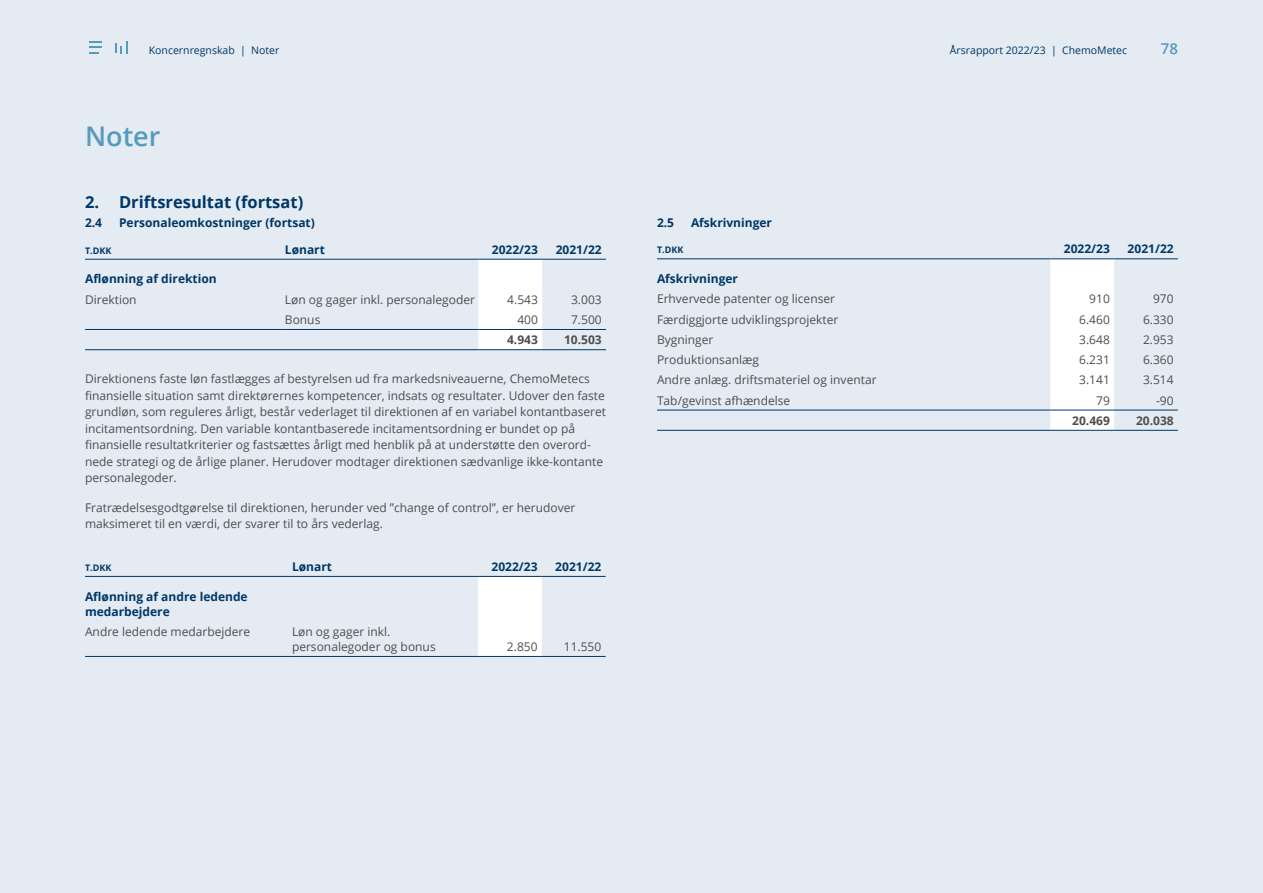
<style>
.page{position:relative;width:1263px;height:893px;background:#e4ebf2}
.page>*{position:absolute;margin:0;border:0;box-sizing:border-box;transform-origin:0 0}
.t1{font:600 27px "Open Sans";color:#569bbe}
.t2{font:700 16.5px "Open Sans";color:#003768}
.t3{font:600 15px "Open Sans";color:#569bbe}
.t4{font:12px/16.5px "Open Sans";color:#4d4d4f}
.t5{font:700 12px/15px "Open Sans";color:#003768}
.t6{font:700 12px "Open Sans";color:#4d4d4f}
.t7{font:10.5px "Open Sans";color:#003768}
.t8{font:700 9px "Open Sans";color:#003768}
</style>
<div class="page">
<div style="left:478px;top:260px;width:64px;height:89px;background:#fff"></div>
<hr style="left:85px;top:259px;width:200px;height:1px;background:#003768">
<hr style="left:285px;top:259px;width:193px;height:1px;background:#003768">
<hr style="left:478px;top:259px;width:64px;height:1px;background:#003768">
<hr style="left:542px;top:259px;width:64px;height:1px;background:#003768">
<hr style="left:85px;top:329px;width:200px;height:1px;background:#003768">
<hr style="left:285px;top:329px;width:193px;height:1px;background:#003768">
<hr style="left:478px;top:329px;width:64px;height:1px;background:#003768">
<hr style="left:542px;top:329px;width:64px;height:1px;background:#003768">
<hr style="left:85px;top:349px;width:200px;height:1px;background:#003768">
<hr style="left:285px;top:349px;width:193px;height:1px;background:#003768">
<hr style="left:478px;top:349px;width:64px;height:1px;background:#003768">
<hr style="left:542px;top:349px;width:64px;height:1px;background:#003768">
<div style="left:478px;top:577px;width:64px;height:79px;background:#fff"></div>
<hr style="left:85px;top:576px;width:207px;height:1px;background:#003768">
<hr style="left:292px;top:576px;width:186px;height:1px;background:#003768">
<hr style="left:478px;top:576px;width:64px;height:1px;background:#003768">
<hr style="left:542px;top:576px;width:64px;height:1px;background:#003768">
<hr style="left:85px;top:656px;width:207px;height:1px;background:#003768">
<hr style="left:292px;top:656px;width:186px;height:1px;background:#003768">
<hr style="left:478px;top:656px;width:64px;height:1px;background:#003768">
<hr style="left:542px;top:656px;width:64px;height:1px;background:#003768">
<div style="left:1050px;top:259px;width:64px;height:171px;background:#fff"></div>
<hr style="left:657px;top:258px;width:393px;height:1px;background:#003768">
<hr style="left:1050px;top:258px;width:64px;height:1px;background:#003768">
<hr style="left:1114px;top:258px;width:64px;height:1px;background:#003768">
<hr style="left:657px;top:410px;width:393px;height:1px;background:#003768">
<hr style="left:1050px;top:410px;width:64px;height:1px;background:#003768">
<hr style="left:1114px;top:410px;width:64px;height:1px;background:#003768">
<hr style="left:657px;top:430px;width:393px;height:1px;background:#003768">
<hr style="left:1050px;top:430px;width:64px;height:1px;background:#003768">
<hr style="left:1114px;top:430px;width:64px;height:1px;background:#003768">
<svg style="left:90px;top:41px;width:12px;height:12px"></svg>
<svg style="left:115px;top:41px;width:12px;height:12px"></svg>
<p class="t7" style="left:149px;top:43px;width:132px">Koncernregnskab | Noter</p>
<p class="t7" style="left:950px;top:43px;width:179px">Årsrapport 2022/23 | ChemoMetec</p>
<p class="t3" style="left:1161px;top:38px;width:19px">78</p>
<h1 class="t1" style="left:85px;top:118px;width:77px">Noter</h1>
<h2 class="t2" style="left:85px;top:191px;width:220px">2. Driftsresultat (fortsat)</h2>
<p class="t5" style="left:85px;top:215px;width:19px">2.4</p>
<p class="t5" style="left:119px;top:215px;width:197px">Personaleomkostninger (fortsat)</p>
<p class="t8" style="left:85px;top:244px;width:28px">T.DKK</p>
<p class="t5" style="left:285px;top:242px;width:41px">Lønart</p>
<p class="t5" style="left:492px;top:242px;width:48px">2022/23</p>
<p class="t5" style="left:556px;top:242px;width:48px">2021/22</p>
<p class="t5" style="left:85px;top:271px;width:133px">Aflønning af direktion</p>
<p class="t4" style="left:85px;top:291px;width:53px">Direktion</p>
<p class="t4" style="left:285px;top:291px;width:192px">Løn og gager inkl. personalegoder</p>
<p class="t4" style="left:507px;top:291px;width:32px">4.543</p>
<p class="t4" style="left:571px;top:291px;width:32px">3.003</p>
<p class="t4" style="left:285px;top:311px;width:37px">Bonus</p>
<p class="t4" style="left:517px;top:311px;width:22px">400</p>
<p class="t4" style="left:571px;top:311px;width:32px">7.500</p>
<p class="t6" style="left:507px;top:331px;width:32px">4.943</p>
<p class="t6" style="left:564px;top:331px;width:39px">10.503</p>
<p class="t4" style="left:85px;top:370px;width:522px">Direktionens faste løn fastlægges af bestyrelsen ud fra markedsniveauerne, ChemoMetecs finansielle situation samt direktørernes kompetencer, indsats og resultater. Udover den faste grundløn, som reguleres årligt, består vederlaget til direktionen af en variabel kontantbaseret incitamentsordning. Den variable kontantbaserede incitamentsordning er bundet op på finansielle resultatkriterier og fastsættes årligt med henblik på at understøtte den overord&shy;nede strategi og de årlige planer. Herudover modtager direktionen sædvanlige ikke-kontante personalegoder.</p>
<p class="t4" style="left:85px;top:499px;width:492px">Fratrædelsesgodtgørelse til direktionen, herunder ved ”change of control”, er herudover maksimeret til en værdi, der svarer til to års vederlag.</p>
<p class="t8" style="left:85px;top:561px;width:28px">T.DKK</p>
<p class="t5" style="left:292px;top:559px;width:41px">Lønart</p>
<p class="t5" style="left:491px;top:559px;width:48px">2022/23</p>
<p class="t5" style="left:555px;top:559px;width:48px">2021/22</p>
<p class="t5" style="left:85px;top:588px;width:164px">Aflønning af andre ledende medarbejdere</p>
<p class="t4" style="left:85px;top:623px;width:167px">Andre ledende medarbejdere</p>
<p class="t4" style="left:292px;top:624px;width:145px;line-height:15px">Løn og gager inkl. personalegoder og bonus</p>
<p class="t4" style="left:507px;top:638px;width:32px">2.850</p>
<p class="t4" style="left:564px;top:638px;width:39px">11.550</p>
<p class="t5" style="left:657px;top:215px;width:19px">2.5</p>
<p class="t5" style="left:691px;top:215px;width:83px">Afskrivninger</p>
<p class="t8" style="left:657px;top:244px;width:28px">T.DKK</p>
<p class="t5" style="left:1064px;top:241px;width:48px">2022/23</p>
<p class="t5" style="left:1127px;top:241px;width:48px">2021/22</p>
<p class="t5" style="left:657px;top:271px;width:83px">Afskrivninger</p>
<p class="t4" style="left:657px;top:290px;width:180px">Erhvervede patenter og licenser</p>
<p class="t4" style="left:1089px;top:290px;width:22px">910</p>
<p class="t4" style="left:1153px;top:290px;width:22px">970</p>
<p class="t4" style="left:657px;top:311px;width:183px">Færdiggjorte udviklingsprojekter</p>
<p class="t4" style="left:1079px;top:311px;width:32px">6.460</p>
<p class="t4" style="left:1143px;top:311px;width:32px">6.330</p>
<p class="t4" style="left:657px;top:331px;width:58px">Bygninger</p>
<p class="t4" style="left:1079px;top:331px;width:32px">3.648</p>
<p class="t4" style="left:1143px;top:331px;width:32px">2.953</p>
<p class="t4" style="left:657px;top:351px;width:103px">Produktionsanlæg</p>
<p class="t4" style="left:1079px;top:351px;width:32px">6.231</p>
<p class="t4" style="left:1143px;top:351px;width:32px">6.360</p>
<p class="t4" style="left:657px;top:371px;width:221px">Andre anlæg. driftsmateriel og inventar</p>
<p class="t4" style="left:1079px;top:371px;width:32px">3.141</p>
<p class="t4" style="left:1143px;top:371px;width:32px">3.514</p>
<p class="t4" style="left:657px;top:392px;width:135px">Tab/gevinst afhændelse</p>
<p class="t4" style="left:1096px;top:392px;width:15px">79</p>
<p class="t4" style="left:1156px;top:392px;width:19px">-90</p>
<p class="t6" style="left:1072px;top:412px;width:39px">20.469</p>
<p class="t6" style="left:1136px;top:412px;width:39px">20.038</p>
</div>
